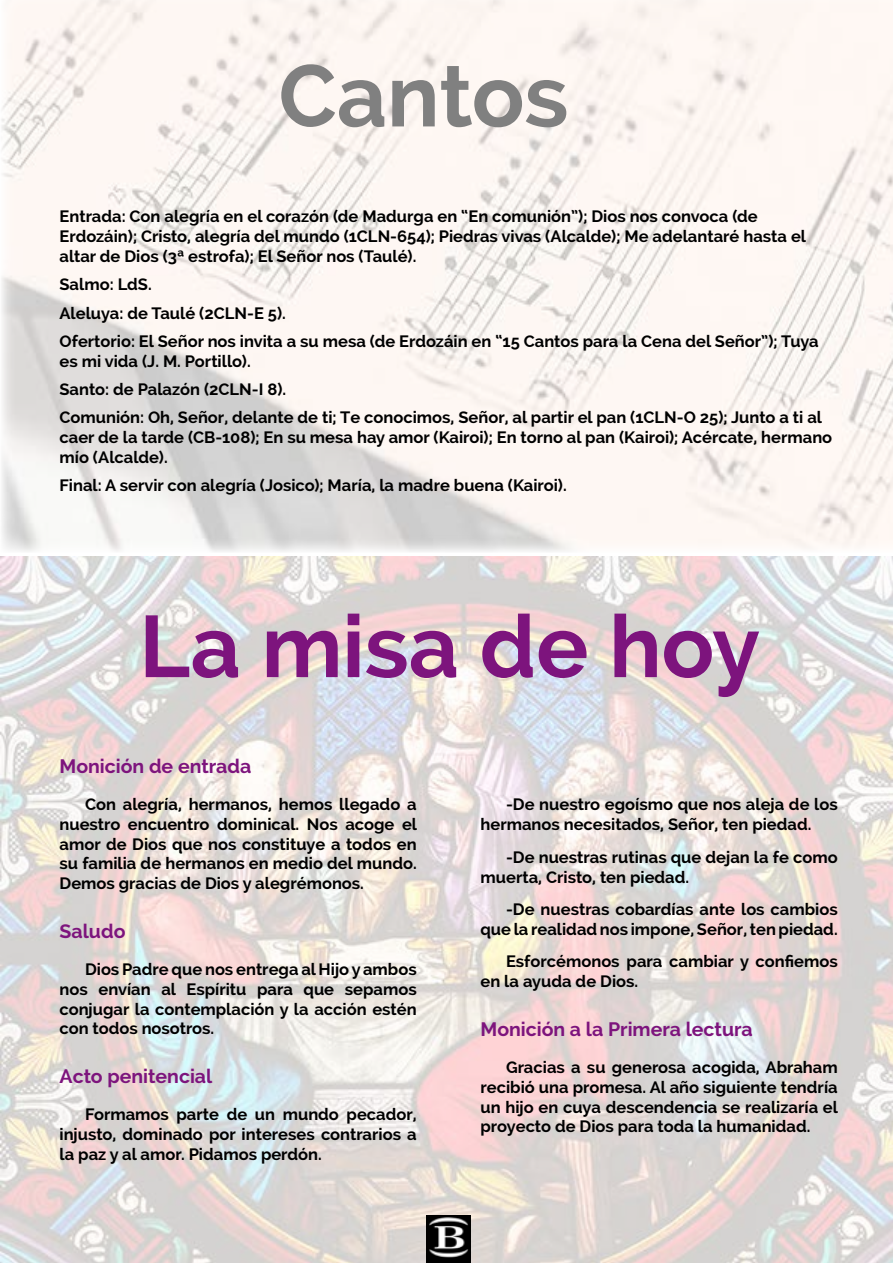
<style>
.page{position:relative;width:893px;height:1263px;background:#fff}
.page>*{position:absolute;margin:0;border:0;box-sizing:border-box;transform-origin:0 0}
.t1{font:700 87px "Raleway";color:#7d147d}
.t2{font:700 87px "Raleway";color:#808080}
.t3{font:700 19.5px "Raleway";color:#7d147d}
.t4{font:700 16.5px/19.8px "Raleway";color:#000}
</style>
<div class="page">
<img style="left:1px;top:0;width:892px;height:552px">
<img style="left:0;top:557px;width:893px;height:706px">
<img style="left:427px;top:1216px;width:44px;height:47px">
<h1 class="t2" style="left:279px;top:46px;width:291px">Cantos</h1>
<p class="t4" style="left:60px;top:207px;width:748px">Entrada: Con alegría en el corazón (de Madurga en “En comunión”); Dios nos convoca (de<br>Erdozáin); Cristo, alegría del mundo (1CLN-654); Piedras vivas (Alcalde); Me adelantaré hasta el altar de Dios (3ª estrofa); El Señor nos (Taulé).</p>
<p class="t4" style="left:60px;top:270px;width:761px;line-height:28.3px">Salmo: LdS.<br>Aleluya: de Taulé (2CLN-E 5).<br>Ofertorio: El Señor nos invita a su mesa (de Erdozáin en “15 Cantos para la Cena del Señor”); Tuya</p>
<p class="t4" style="left:60px;top:347px;width:764px;line-height:28.3px">es mi vida (J. M. Portillo).<br>Santo: de Palazón (2CLN-I 8).<br>Comunión: Oh, Señor, delante de ti; Te conocimos, Señor, al partir el pan (1CLN-O 25); Junto a ti al</p>
<p class="t4" style="left:60px;top:427px;width:774px">caer de la tarde (CB-108); En su mesa hay amor (Kairoi); En torno al pan (Kairoi); Acércate, hermano mío (Alcalde).</p>
<p class="t4" style="left:60px;top:475px;width:509px">Final: A servir con alegría (Josico); María, la madre buena (Kairoi).</p>
<h1 class="t1" style="left:139px;top:597px;width:622px">La misa de hoy</h1>
<p class="t3" style="left:60px;top:755px;width:193px">Monición de entrada</p>
<p class="t4" style="left:60px;top:794px;width:359px;text-align:justify;text-indent:26px">Con alegría, hermanos, hemos llegado a nuestro encuentro dominical. Nos acoge el amor de Dios que nos constituye a todos en su familia de hermanos en medio del mundo.<br>Demos gracias de Dios y alegrémonos.</p>
<p class="t3" style="left:60px;top:920px;width:67px">Saludo</p>
<p class="t4" style="left:60px;top:959px;width:359px;text-align:justify;text-indent:26px">Dios Padre que nos entrega al Hijo y ambos nos envían al Espíritu para que sepamos conjugar la contemplación y la acción estén con todos nosotros.</p>
<p class="t3" style="left:60px;top:1065px;width:154px">Acto penitencial</p>
<p class="t4" style="left:60px;top:1104px;width:359px;text-align:justify;text-indent:26px">Formamos parte de un mundo pecador, injusto, dominado por intereses contrarios a la paz y al amor. Pidamos perdón.</p>
<p class="t4" style="left:480px;top:795px;width:359px;text-indent:26px">-De nuestro egoísmo que nos aleja de los hermanos necesitados, Señor, ten piedad.</p>
<p class="t4" style="left:480px;top:847px;width:359px;text-indent:26px">-De nuestras rutinas que dejan la fe como muerta, Cristo, ten piedad.</p>
<p class="t4" style="left:480px;top:899px;width:359px;text-align:right">-De nuestras cobardías ante los cambios que la realidad nos impone, Señor, ten piedad.</p>
<p class="t4" style="left:480px;top:952px;width:359px;text-indent:26px">Esforcémonos para cambiar y confiemos en la ayuda de Dios.</p>
<p class="t3" style="left:480px;top:1018px;width:274px">Monición a la Primera lectura</p>
<p class="t4" style="left:480px;top:1057px;width:359px;text-align:justify;text-indent:26px">Gracias a su generosa acogida, Abraham recibió una promesa. Al año siguiente tendría un hijo en cuya descendencia se realizaría el proyecto de Dios para toda la humanidad.</p>
</div>
